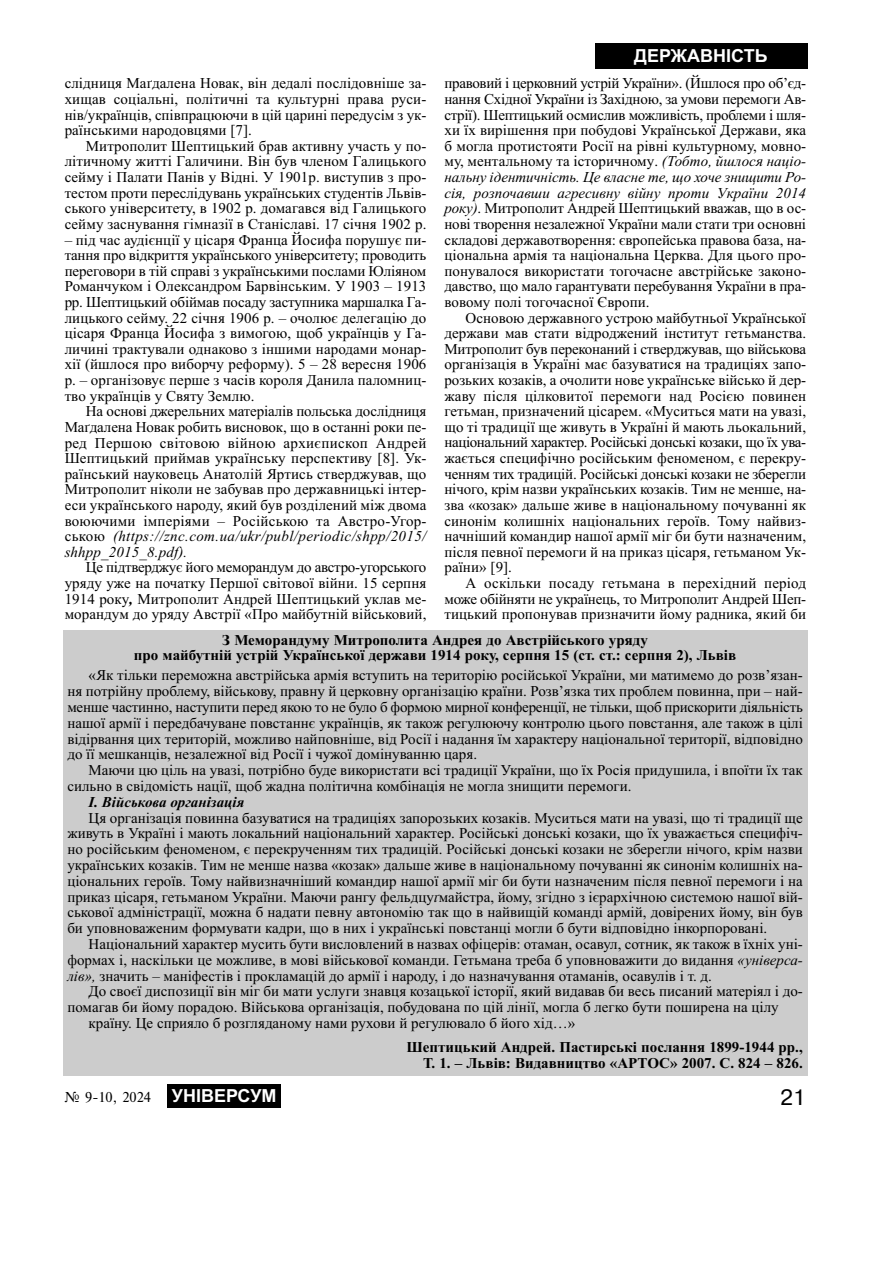
<style>
.page{position:relative;width:893px;height:1263px;background:#fff}
.page>*{position:absolute;margin:0;border:0;box-sizing:border-box;transform-origin:0 0}
.t1{font:21px "Ukr";color:#000}
.t2{font:700 18px "Arial";color:#fff}
.t3{font:15px/15.6px "Times New Roman";color:#000;text-align:justify}
.t4{font:700 15px/15.8px "Times New Roman";color:#000;text-align:center}
.t5{font:italic 700 15px "Times New Roman";color:#000}
.t6{font:15px "Times";color:#000}
.s1{font-style:italic}
.s2{font-weight:700;font-style:italic}
.s3{font-family:"Arial";font-weight:700;font-size:18px;color:#fff}
</style>
<div class="page">
<div style="left:167px;top:1084px;width:114px;height:24px;background:#000"></div>
<div style="left:594px;top:43px;width:213px;height:26px;background:#000"></div>
<div style="left:63px;top:630px;width:744px;height:446px;background:#ccc"></div>
<p class="t2" style="left:634px;top:46px;width:135px">ДЕРЖАВНІСТЬ</p>
<p class="t3" style="left:444px;top:77px;width:363px">правовий і церковний устрій України». (Йшлося про об’єд&shy;нання Східної України із Західною, за умови перемоги Ав&shy;стрії). Шептицький осмислив можливість, проблеми і шля&shy;хи їх вирішення при побудові Української Держави, яка б могла протистояти Росії на рівні культурному, мовно&shy;му, ментальному та історичному. <span class="s1">(Тобто, йшлося націо&shy;нальну ідентичність. Це власне те, що хоче знищити Ро&shy;сія, розпочавши агресивну війну проти України 2014 року)</span>. Митрополит Андрей Шептицький вважав, що в ос&shy;нові творення незалежної України мали стати три основні складові державотворення: європейська правова база, на&shy;ціональна армія та національна Церква. Для цього про&shy;понувалося використати тогочасне австрійське законо&shy;давство, що мало гарантувати перебування України в пра&shy;вовому полі тогочасної Європи.</p>
<p class="t3" style="left:444px;top:311px;width:363px;text-indent:21px">Основою державного устрою майбутньої Української держави мав стати відроджений інститут гетьманства.<br>Митрополит був переконаний і стверджував, що військова організація в Україні має базуватися на традиціях запо&shy;розьких козаків, а очолити нове українське військо й дер&shy;жаву після цілковитої перемоги над Росією повинен гетьман, призначений цісарем. «Муситься мати на увазі, що ті традиції ще живуть в Україні й мають льокальний, національний характер. Російські донські козаки, що їх ува&shy;жається специфічно російським феноменом, є перекру&shy;ченням тих традицій. Російські донські козаки не зберегли нічого, крім назви українських козаків. Тим не менше, на&shy;зва «козак» дальше живе в національному почуванні як синонім колишніх національних героїв. Тому найвиз&shy;начніший командир нашої армії міг би бути назначеним, після певної перемоги й на приказ цісаря, гетьманом Ук&shy;раїни» [9].</p>
<p class="t3" style="left:444px;top:577px;width:363px;text-indent:21px">А оскільки посаду гетьмана в перехідний період може обійняти не українець, то Митрополит Андрей Шеп&shy;тицький пропонував призначити йому радника, який би</p>
<p class="t4" style="left:134px;top:633px;width:603px">З Меморандуму Митрополита Андрея до Австрійського уряду<br>про майбутній устрій Української держави 1914 року, серпня 15 (ст. ст.: серпня 2), Львів</p>
<p class="t3" style="left:67px;top:669px;width:737px;text-indent:21px">«Як тільки переможна австрійська армія вступить на територію російської України, ми матимемо до розв’язан&shy;ня потрійну проблему, військову, правну й церковну організацію країни. Розв’язка тих проблем повинна, при – най&shy;менше частинно, наступити перед якою то не було б формою мирної конференції, не тільки, щоб прискорити діяльність нашої армії і передбачуване повстаннє українців, як також регулюючу контролю цього повстання, але також в цілі відірвання цих територій, можливо найповніше, від Росії і надання їм характеру національної території, відповідно до її мешканців, незалежної від Росії і чужої домінуванню царя.</p>
<p class="t3" style="left:67px;top:764px;width:737px;text-indent:21px">Маючи цю ціль на увазі, потрібно буде використати всі традиції України, що їх Росія придушила, і впоїти їх так сильно в свідомість нації, щоб жадна політична комбінація не могла знищити перемоги.</p>
<p class="t5" style="left:89px;top:793px;width:157px">I. Військова організація</p>
<p class="t3" style="left:67px;top:811px;width:737px;text-indent:21px">Ця організація повинна базуватися на традиціях запорозьких козаків. Муситься мати на увазі, що ті традиції ще живуть в Україні і мають локальний національний характер. Російські донські козаки, що їх уважається специфіч&shy;но російським феноменом, є перекрученням тих традицій. Російські донські козаки не зберегли нічого, крім назви українських козаків. Тим не менше назва «козак» дальше живе в національному почуванні як синонім колишніх на&shy;ціональних героїв. Тому найвизначніший командир нашої армії міг би бути назначеним після певної перемоги і на приказ цісаря, гетьманом України. Маючи рангу фельдцу<span class="s1">ґ</span>майстра, йому, згідно з ієрархічною системою нашої вій&shy;ськової адміністрації, можна б надати певну автономію так що в найвищій команді армій, довірених йому, він був би уповноваженим формувати кадри, що в них і українські повстанці могли б бути відповідно інкорпоровані.</p>
<p class="t3" style="left:67px;top:937px;width:737px;text-indent:21px">Національний характер мусить бути висловлений в назвах офіцерів: отаман, осавул, сотник, як також в їхніх уні&shy;формах і, наскільки це можливе, в мові військової команди. Гетьмана треба б уповноважити до видання <span class="s1">«універса&shy;лів»,</span> значить – маніфестів і прокламацій до армії і народу, і до назначування отаманів, осавулів і т. д.</p>
<p class="t3" style="left:89px;top:985px;width:715px">До своєї диспозиції він міг би мати услуги знавця козацької історії, який видавав би весь писаний матеріял і до-</p>
<p class="t3" style="left:67px;top:1001px;width:713px">помагав би йому порадою. Військова організація, побудована по цій лінії, могла б легко бути поширена на цілу</p>
<p class="t3" style="left:89px;top:1017px;width:488px">країну. Це сприяло б розгляданому нами рухови й регулювало б його хід…»</p>
<p class="t4" style="left:406px;top:1041px;width:398px;text-align:right">Шептицький Андрей. Пастирські послання 1899-1944 рр.,<br>Т. 1. – Львів: Видавництво «АРТОС» 2007. С. 824 – 826.</p>
<p class="t3" style="left:65px;top:77px;width:363px">слідниця Маґдалена Новак, він дедалі послідовніше за&shy;хищав соціальні, політичні та культурні права руси&shy;нів/українців, співпрацюючи в цій царині передусім з ук&shy;раїнськими народовцями [7].</p>
<p class="t3" style="left:65px;top:139px;width:363px;text-indent:21px">Митрополит Шептицький брав активну участь у по&shy;літичному житті Галичини. Він був членом Галицького сейму і Палати Панів у Відні. У 1901р. виступив з про&shy;тестом проти переслідувань українських студентів Львів&shy;ського університету, в 1902 р. домагався від Галицького сейму заснування гімназії в Станіславі. 17 січня 1902 р.</p>
<p class="t3" style="left:65px;top:233px;width:363px">– під час аудієнції у цісаря Франца Йосифа порушує пи&shy;тання про відкриття українського університету; проводить переговори в тій справі з українськими послами Юліяном Романчуком і Олександром Барвінським. У 1903 – 1913 рр. Шептицький обіймав посаду заступника маршалка Га&shy;лицького сейму. 22 січня 1906 р. – очолює делегацію до цісаря Франца Йосифа з вимогою, щоб українців у Га&shy;личині трактували однаково з іншими народами монар&shy;хії (йшлося про виборчу реформу). 5 – 28 вересня 1906 р. – організовує перше з часів короля Данила паломниц&shy;тво українців у Святу Землю.</p>
<p class="t3" style="left:65px;top:405px;width:363px;text-indent:21px">На основі джерельних матеріалів польська дослідниця Маґдалена Новак робить висновок, що в останні роки пе&shy;ред Першою світовою війною архиєпископ Андрей Шептицький приймав українську перспективу [8]. Ук&shy;раїнський науковець Анатолiй Яртись стверджував, що Митрополит ніколи не забував про державницькі інтер&shy;еси українського народу, який був розділений між двома воюючими імперіями – Російською та Австро-Угор&shy;ською <span class="s1">(https://znc.com.ua/ukr/publ/periodic/shpp/2015/ shhpp_2015_8.pdf).</span></p>
<p class="t3" style="left:65px;top:561px;width:363px;text-indent:21px">Це підтверджує його меморандум до австро-угорського уряду уже на початку Першої світової війни. 15 серпня 1914 року<span class="s2">,</span> Митрополит Андрей Шептицький уклав ме&shy;морандум до уряду Австрії «Про майбутній військовий,</p>
<p class="t6" style="left:64px;top:1088px;width:214px">‹ 9-10, 2024 <span class="s3">УНІВЕРСУМ</span></p>
<h1 class="t1" style="left:780px;top:1086px;width:27px">21</h1>
</div>
